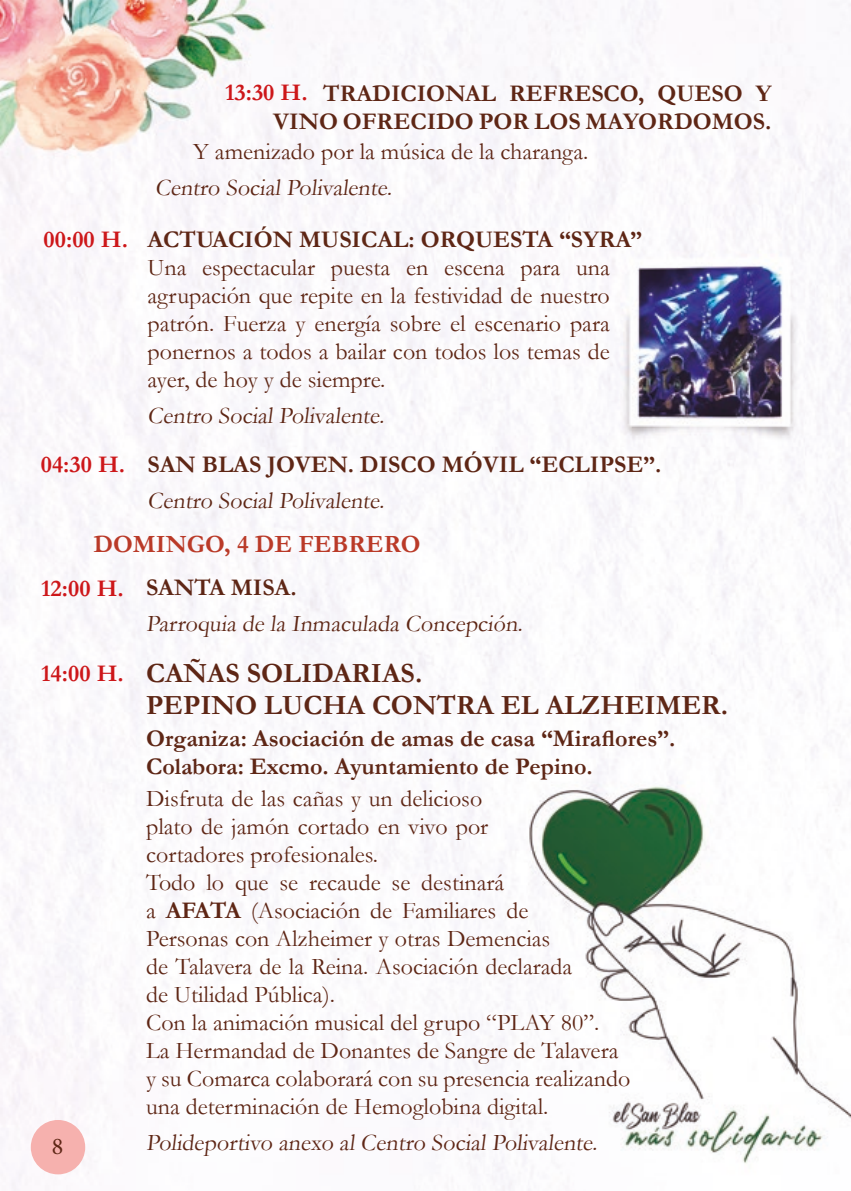
<style>
.page{position:relative;width:851px;height:1191px;background:#fff}
.page>*{position:absolute;margin:0;border:0;box-sizing:border-box;transform-origin:0 0}
.t1{font:700 28px/32px "Garamond";color:#5e2615}
.t2{font:700 25px "Garamond";color:#ba3a28}
.t3{font:24px/28px "Garamond";color:#5e2615}
.t4{font:700 24px/28px "Garamond";color:#5e2615}
.t5{font:700 24px "Garamond";color:#cd171a}
.t6{font:24px "Minion Pro";color:#5e2615}
.s1{font-weight:700}
</style>
<div class="page">
<img style="left:0;top:0;width:850px;height:1191px">
<div style="left:31px;top:1120px;width:54px;height:54px;background:#f6b1ae;border-radius:50%"></div>
<p class="t5" style="left:44px;top:223px;width:86px">00:00 H.</p>
<p class="t5" style="left:41px;top:448px;width:86px">04:30 H.</p>
<p class="t4" style="left:273px;top:79px;width:499px;text-align:right">TRADICIONAL REFRESCO, QUESO Y<br>VINO OFRECIDO POR LOS MAYORDOMOS.</p>
<p class="t3" style="left:155px;top:133px;width:435px;line-height:36px;text-indent:38px">Y amenizado por la música de la charanga.<br>Centro Social Polivalente.</p>
<p class="t5" style="left:225px;top:77px;width:84px">13:30 H.</p>
<p class="t4" style="left:147px;top:225px;width:496px">ACTUACIÓN MUSICAL: ORQUESTA “SYRA”</p>
<p class="t3" style="left:147px;top:253px;width:464px;text-align:justify">Una espectacular puesta en escena para una agrupación que repite en la festividad de nuestro patrón. Fuerza y energía sobre el escenario para ponernos a todos a bailar con todos los temas de ayer, de hoy y de siempre.</p>
<p class="t3" style="left:147px;top:401px;width:242px">Centro Social Polivalente.</p>
<p class="t4" style="left:147px;top:450px;width:515px">SAN BLAS JOVEN. DISCO MÓVIL “ECLIPSE”.</p>
<p class="t3" style="left:147px;top:486px;width:242px">Centro Social Polivalente.</p>
<p class="t2" style="left:94px;top:527px;width:328px">DOMINGO, 4 DE FEBRERO</p>
<p class="t5" style="left:41px;top:571px;width:84px">12:00 H.</p>
<p class="t4" style="left:146px;top:574px;width:152px">SANTA MISA.</p>
<p class="t3" style="left:146px;top:609px;width:382px">Parroquia de la Inmaculada Concepción.</p>
<p class="t5" style="left:41px;top:657px;width:84px">14:00 H.</p>
<p class="t6" style="left:52px;top:1130px;width:13px">8</p>
<p class="t1" style="left:146px;top:657px;width:583px">CAÑAS SOLIDARIAS.<br>PEPINO LUCHA CONTRA EL ALZHEIMER.</p>
<p class="t4" style="left:146px;top:724px;width:530px">Organiza: Asociación de amas de casa “Miraflores”.<br>Colabora: Excmo. Ayuntamiento de Pepino.</p>
<p class="t3" style="left:146px;top:783px;width:485px">Disfruta de las cañas y un delicioso<br>plato de jamón cortado en vivo por<br>cortadores profesionales.<br>Todo lo que se recaude se destinará<br>a <span class="s1">AFATA</span> (Asociación de Familiares de<br>Personas con Alzheimer y otras Demencias<br>de Talavera de la Reina. Asociación declarada<br>de Utilidad Pública).<br>Con la animación musical del grupo “PLAY 80”.<br>La Hermandad de Donantes de Sangre de Talavera y su Comarca colaborará con su presencia realizando una determinación de Hemoglobina digital.</p>
<p class="t3" style="left:146px;top:1127px;width:456px">Polideportivo anexo al Centro Social Polivalente.</p>
</div>
